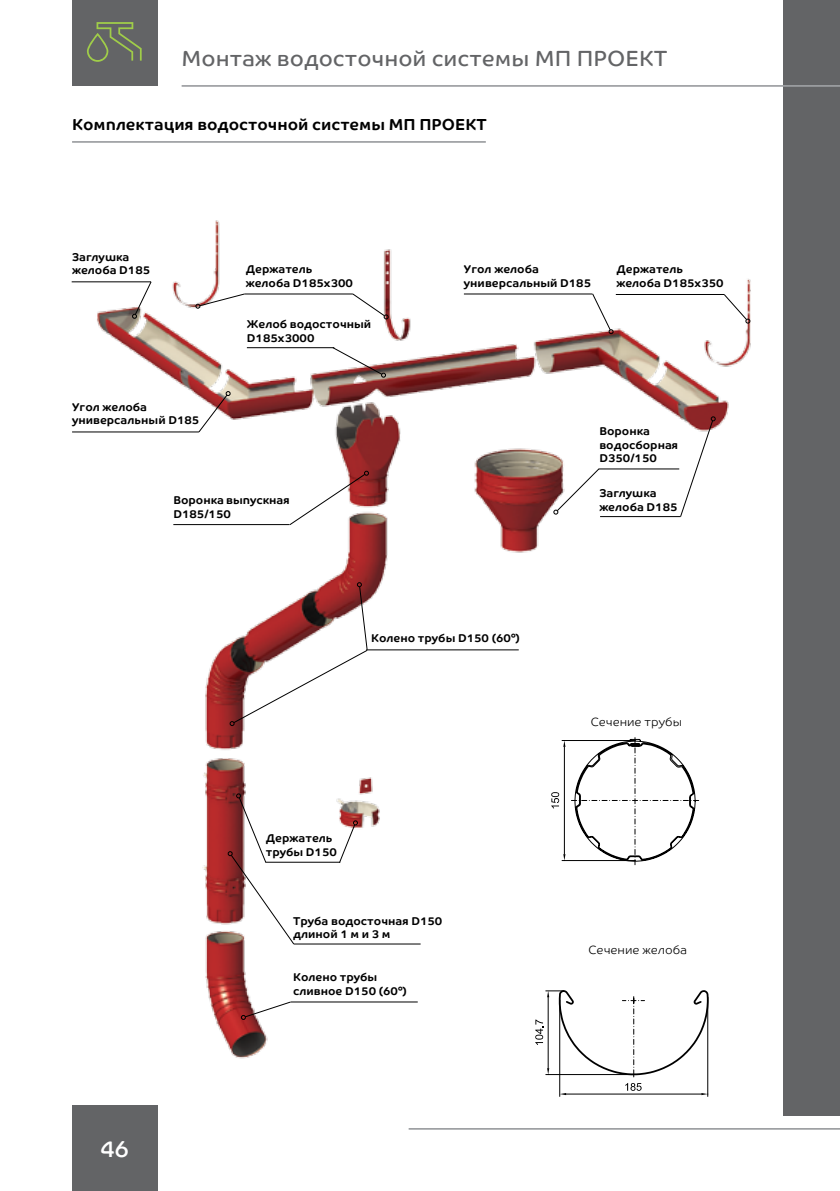
<style>
.page{position:relative;width:840px;height:1191px;background:#fff}
.page>*{position:absolute;margin:0;border:0;box-sizing:border-box;transform-origin:0 0}
.t1{font:22.6px "Co Headline Corp";color:#fff}
.t2{font:22px "Co Text Corp";color:#636466}
.t3{font:700 16px "Co Text Corp";color:#000}
.t4{font:300 12px "Co Text Corp";color:#000}
.t5{font:700 11.4px/13.6px "Co Text Corp";color:#000}
</style>
<div class="page">
<div style="left:782px;top:0;width:57px;height:1115px;background:#636466"></div>
<div style="left:72px;top:1106px;width:85px;height:85px;background:#636466"></div>
<hr style="left:408px;top:1128px;width:431px;height:1px;background:#9d9fa2">
<div style="left:72px;top:0;width:85px;height:85px;background:#636466"></div>
<hr style="left:181px;top:85px;width:658px;height:2px;background:#9d9fa2">
<img style="left:71px;top:220px;width:710px;height:914px">
<svg style="left:241px;top:1000px;width:51px;height:20px"></svg>
<svg style="left:132px;top:280px;width:20px;height:39px"></svg>
<svg style="left:197px;top:391px;width:33px;height:42px"></svg>
<svg style="left:288px;top:471px;width:81px;height:55px"></svg>
<svg style="left:195px;top:293px;width:50px;height:16px"></svg>
<svg style="left:591px;top:292px;width:22px;height:42px"></svg>
<svg style="left:331px;top:346px;width:55px;height:32px"></svg>
<svg style="left:553px;top:467px;width:47px;height:47px"></svg>
<svg style="left:227px;top:793px;width:68px;height:152px"></svg>
<svg style="left:338px;top:820px;width:20px;height:44px"></svg>
<svg style="left:229px;top:582px;width:139px;height:144px"></svg>
<svg style="left:351px;top:292px;width:37px;height:27px"></svg>
<hr style="left:72px;top:141px;width:413px;height:2px;background:#9d9fa2">
<svg style="left:87px;top:22px;width:55px;height:40px"></svg>
<hr style="left:559px;top:1000px;width:1px;height:96px;background:#000">
<hr style="left:707px;top:997px;width:1px;height:99px;background:#000">
<hr style="left:565px;top:1093px;width:136px;height:1px;background:#000">
<svg style="left:559px;top:1093px;width:6px;height:2px"></svg>
<svg style="left:625px;top:1083px;width:16px;height:7px"></svg>
<svg style="left:701px;top:1093px;width:7px;height:2px"></svg>
<hr style="left:561px;top:740px;width:73px;height:1px;background:#000">
<hr style="left:561px;top:860px;width:73px;height:1px;background:#000">
<hr style="left:563px;top:747px;width:1px;height:107px;background:#000">
<svg style="left:563px;top:741px;width:2px;height:6px"></svg>
<svg style="left:551px;top:792px;width:8px;height:16px"></svg>
<svg style="left:563px;top:854px;width:2px;height:7px"></svg>
<svg style="left:622px;top:937px;width:22px;height:13px"></svg>
<svg style="left:535px;top:987px;width:173px;height:90px"></svg>
<svg style="left:545px;top:931px;width:18px;height:1px"></svg>
<hr style="left:545px;top:1015px;width:88px;height:1px;background:#000">
<svg style="left:571px;top:737px;width:127px;height:127px"></svg>
<svg style="left:679px;top:416px;width:36px;height:102px"></svg>
<hr style="left:598px;top:468px;width:81px;height:1px;background:#000">
<hr style="left:599px;top:516px;width:81px;height:1px;background:#000">
<hr style="left:463px;top:293px;width:129px;height:1px;background:#000">
<svg style="left:722px;top:293px;width:28px;height:30px"></svg>
<hr style="left:615px;top:294px;width:108px;height:1px;background:#000">
<hr style="left:244px;top:293px;width:108px;height:1px;background:#000">
<hr style="left:247px;top:347px;width:87px;height:1px;background:#000">
<hr style="left:72px;top:431px;width:127px;height:1px;background:#000">
<hr style="left:72px;top:281px;width:79px;height:1px;background:#000">
<hr style="left:173px;top:524px;width:116px;height:1px;background:#000">
<hr style="left:366px;top:649px;width:152px;height:1px;background:#000">
<hr style="left:291px;top:1001px;width:126px;height:1px;background:#000">
<hr style="left:293px;top:943px;width:127px;height:1px;background:#000">
<hr style="left:265px;top:861px;width:75px;height:1px;background:#000">
<h2 class="t2" style="left:181px;top:45px;width:487px">Монтаж водосточной системы МП ПРОЕКТ</h2>
<h3 class="t3" style="left:72px;top:114px;width:416px">Комплектация водосточной системы МП ПРОЕКТ</h3>
<p class="t5" style="left:72px;top:250px;width:80px">Заглушка желоба D185</p>
<p class="t5" style="left:245px;top:262px;width:109px">Держатель желоба D185х300</p>
<p class="t5" style="left:463px;top:262px;width:129px">Угол желоба универсальный D185</p>
<p class="t5" style="left:247px;top:317px;width:126px">Желоб водосточный<br>D185х3000</p>
<p class="t5" style="left:616px;top:262px;width:109px">Держатель желоба D185х350</p>
<p class="t5" style="left:72px;top:400px;width:129px">Угол желоба универсальный D185</p>
<p class="t5" style="left:173px;top:493px;width:118px">Воронка выпускная<br>D185/150</p>
<p class="t5" style="left:599px;top:424px;width:80px">Воронка водосборная<br>D350/150</p>
<p class="t5" style="left:599px;top:486px;width:80px">Заглушка желоба D185</p>
<p class="t5" style="left:371px;top:631px;width:150px">Колено трубы D150 (60°)</p>
<h1 class="t1" style="left:100px;top:1135px;width:30px">46</h1>
<p class="t5" style="left:265px;top:831px;width:73px">Держатель трубы D150</p>
<p class="t5" style="left:293px;top:913px;width:150px">Труба водосточная D150 длиной 1 м и 3 м</p>
<p class="t5" style="left:293px;top:970px;width:115px">Колено трубы сливное D150 (60°)</p>
<p class="t4" style="left:590px;top:715px;width:93px">Cечение трубы</p>
<p class="t4" style="left:588px;top:942px;width:100px">Cечение желоба</p>
</div>
